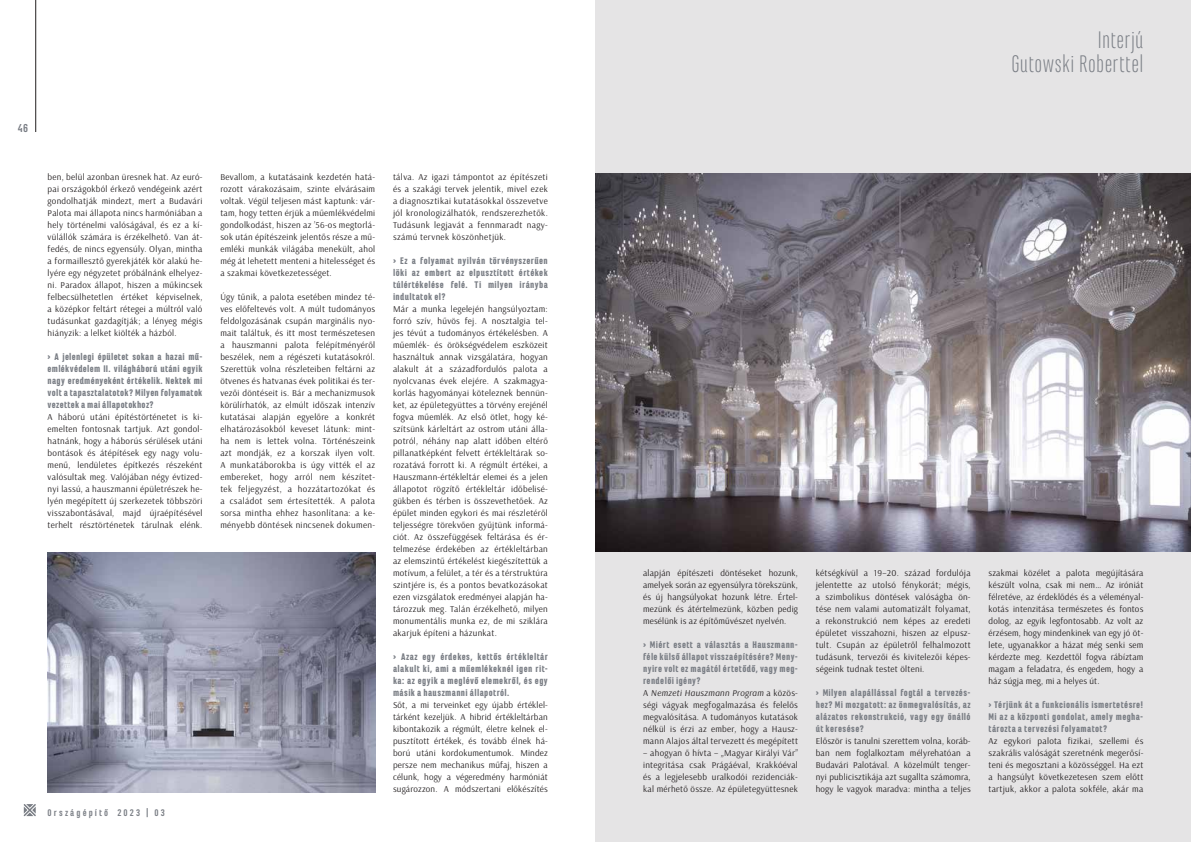
<style>
.page{position:relative;width:1191px;height:842px;background:#fff}
.page>*{position:absolute;margin:0;border:0;box-sizing:border-box;transform-origin:0 0}
.t1{font:300 25px/24px "Marianina Cn FY";letter-spacing:.015em;color:#797d84;text-align:right}
.t2{font:700 12px "Marianina FY";color:#797d84}
.t3{font:900 10px/12px "Marianina FY";letter-spacing:.04em;color:#797d84;text-align:justify}
.t4{font:700 10px "Marianina FY";letter-spacing:.21em;color:#797d84}
.t5{font:9px/12px "Arsenal";letter-spacing:.03em;color:#231f20;text-align:justify}
.s1{font-style:italic}
</style>
<div class="page">
<svg style="left:24px;top:804px;width:12px;height:12px"></svg>
<hr style="left:36px;top:0;width:1px;height:132px;background:#231f20">
<div style="left:595px;top:0;width:596px;height:842px;background:#e5e4e5"></div>
<img style="left:595px;top:174px;width:596px;height:378px">
<img style="left:48px;top:552px;width:327px;height:240px">
<h2 class="t2" style="left:18px;top:121px;width:12px">46</h2>
<p class="t5" style="left:48px;top:171px;width:156px">ben, belül azonban üresnek hat. Az euró&shy;pai országokból érkező vendégeink azért gondolhatják mindezt, mert a Budavári Palota mai állapota nincs harmóniában a hely történelmi valóságával, és ez a kí&shy;vülállók számára is érzékelhető. Van át&shy;fedés, de nincs egyensúly. Olyan, mintha a formaillesztő gyerekjáték kör alakú he&shy;lyére egy négyzetet próbálnánk elhelyez&shy;ni. Paradox állapot, hiszen a műkincsek felbecsülhetetlen értéket képviselnek, a középkor feltárt rétegei a múltról való tudásunkat gazdagítják; a lényeg mégis hiányzik: a lelket kiölték a házból.</p>
<p class="t3" style="left:48px;top:351px;width:156px">› A jelenlegi épületet sokan a hazai mű&shy;emlékvédelem II. világháború utáni egyik nagy eredményeként értékelik. Nektek mi volt a tapasztalatotok? Milyen folyamatok vezettek a mai állapotokhoz?</p>
<p class="t5" style="left:48px;top:411px;width:156px">A háború utáni építéstörténetet is ki&shy;emelten fontosnak tartjuk. Azt gondol&shy;hatnánk, hogy a háborús sérülések utáni bontások és átépítések egy nagy volu&shy;menű, lendületes építkezés részeként valósultak meg. Valójában négy évtized&shy;nyi lassú, a hauszmanni épületrészek he&shy;lyén megépített új szerkezetek többszöri visszabontásával, majd újraépítésével terhelt résztörténetek tárulnak elénk.</p>
<p class="t4" style="left:48px;top:807px;width:119px">Országépítő 2023 | 03</p>
<p class="t5" style="left:220px;top:171px;width:156px">Bevallom, a kutatásaink kezdetén hatá&shy;rozott várakozásaim, szinte elvárásaim voltak. Végül teljesen mást kaptunk: vár&shy;tam, hogy tetten érjük a műemlékvédelmi gondolkodást, hiszen az ’56-os megtorlá&shy;sok után építészeink jelentős része a mű&shy;emléki munkák világába menekült, ahol még át lehetett menteni a hitelességet és a szakmai következetességet.</p>
<p class="t5" style="left:220px;top:291px;width:156px">Úgy tűnik, a palota esetében mindez té&shy;ves előfeltevés volt. A múlt tudományos feldolgozásának csupán marginális nyo&shy;mait találtuk, és itt most természetesen a hauszmanni palota felépítményéről beszélek, nem a régészeti kutatásokról.<br>Szerettük volna részleteiben feltárni az ötvenes és hatvanas évek politikai és ter&shy;vezői döntéseit is. Bár a mechanizmusok körülírhatók, az elmúlt időszak intenzív kutatásai alapján egyelőre a konkrét elhatározásokból keveset látunk: mint&shy;ha nem is lettek volna. Történészeink azt mondják, ez a korszak ilyen volt.<br>A munkatáborokba is úgy vitték el az embereket, hogy arról nem készítet&shy;tek feljegyzést, a hozzátartozókat és a családot sem értesítették. A palota sorsa mintha ehhez hasonlítana: a ke&shy;ményebb döntések nincsenek dokumen-</p>
<p class="t5" style="left:393px;top:171px;width:156px">tálva. Az igazi támpontot az építészeti és a szakági tervek jelentik, mivel ezek a diagnosztikai kutatásokkal összevetve jól kronologizálhatók, rendszerezhetők.<br>Tudásunk legjavát a fennmaradt nagy&shy;számú tervnek köszönhetjük.</p>
<p class="t3" style="left:393px;top:255px;width:156px">› Ez a folyamat nyilván törvényszerűen löki az embert az elpusztított értékek túlértékelése felé. Ti milyen irányba indultatok el?</p>
<p class="t5" style="left:393px;top:303px;width:156px">Már a munka legelején hangsúlyoztam: forró szív, hűvös fej. A nosztalgia tel&shy;jes tévút a tudományos értékelésben. A műemlék- és örökségvédelem eszközeit használtuk annak vizsgálatára, hogyan alakult át a századfordulós palota a nyolcvanas évek elejére. A szakmagya&shy;korlás hagyományai köteleznek bennün&shy;ket, az épületegyüttes a törvény erejénél fogva műemlék. Az első ötlet, hogy ké&shy;szítsünk kárleltárt az ostrom utáni álla&shy;potról, néhány nap alatt időben eltérő pillanatképként felvett értékleltárak so&shy;rozatává forrott ki. A régmúlt értékei, a Hauszmann-értékleltár elemei és a jelen állapotot rögzítő értékleltár időbelisé&shy;gükben és térben is összevethetőek. Az épület minden egykori és mai részletéről teljességre törekvően gyűjtünk informá&shy;ciót. Az összefüggések feltárása és ér&shy;telmezése érdekében az értékleltárban az elemszintű értékelést kiegészítettük a motívum, a felület, a tér és a térstruktúra szintjére is, és a pontos bevatkozásokat ezen vizsgálatok eredményei alapján ha&shy;tározzuk meg. Talán érzékelhető, milyen monumentális munka ez, de mi sziklára akarjuk építeni a házunkat.</p>
<p class="t3" style="left:393px;top:651px;width:156px">› Azaz egy érdekes, kettős értékleltár alakult ki, ami a műemlékeknél igen rit&shy;ka: az egyik a meglévő elemekről, és egy másik a hauszmanni állapotról.</p>
<p class="t5" style="left:393px;top:699px;width:156px">Sőt, a mi terveinket egy újabb értéklel&shy;tárként kezeljük. A hibrid értékleltárban kibontakozik a régmúlt, életre kelnek el&shy;pusztított értékek, és tovább élnek há&shy;ború utáni kordokumentumok. Mindez persze nem mechanikus műfaj, hiszen a célunk, hogy a végeredmény harmóniát sugározzon. A módszertani előkészítés</p>
<h1 class="t1" style="left:1011px;top:28px;width:133px">Interjú<br>Gutowski Roberttel</h1>
<p class="t5" style="left:643px;top:567px;width:156px">alapján építészeti döntéseket hozunk, amelyek során az egyensúlyra törekszünk, és új hangsúlyokat hozunk létre. Értel&shy;mezünk és átértelmezünk, közben pedig mesélünk is az építőművészet nyelvén.</p>
<p class="t3" style="left:643px;top:639px;width:156px">› Miért esett a választás a Hauszmann&shy;féle külső állapot visszaépítésére? Men - nyire volt ez magától értetődő, vagy meg&shy;rendelői igény?</p>
<p class="t5" style="left:643px;top:687px;width:156px">A <span class="s1">Nemzeti Hauszmann Program</span> a közös&shy;ségi vágyak megfogalmazása és felelős megvalósítása. A tudományos kutatások nélkül is érzi az ember, hogy a Hausz&shy;mann Alajos által tervezett és megépített − ahogyan ő hívta − „Magyar Királyi Vár” integritása csak Prágáéval, Krakkóéval és a legjelesebb uralkodói rezidenciák&shy;kal mérhető össze. Az épületegyüttesnek</p>
<p class="t5" style="left:816px;top:567px;width:156px">kétségkívül a 19−20. század fordulója jelentette az utolsó fénykorát; mégis, a szimbolikus döntések valóságba ön&shy;tése nem valami automatizált folyamat, a rekonstrukció nem képes az eredeti épületet visszahozni, hiszen az elpusz&shy;tult. Csupán az épületről felhalmozott tudásunk, tervezői és kivitelezői képes&shy;ségeink tudnak testet ölteni.</p>
<p class="t3" style="left:816px;top:687px;width:156px">› Milyen alapállással fogtál a tervezés&shy;hez? Mi mozgatott: az önmegvalósítás, az alázatos rekonstrukció, vagy egy önálló út keresése?</p>
<p class="t5" style="left:816px;top:735px;width:156px">Először is tanulni szerettem volna, koráb&shy;ban nem foglalkoztam mélyrehatóan a Budavári Palotával. A közelmúlt tenger&shy;nyi publicisztikája azt sugallta számomra, hogy le vagyok maradva: mintha a teljes</p>
<p class="t5" style="left:988px;top:567px;width:156px">szakmai közélet a palota megújítására készült volna, csak mi nem… Az iróniát félretéve, az érdeklődés és a véleményal&shy;kotás intenzitása természetes és fontos dolog, az egyik legfontosabb. Az volt az érzésem, hogy mindenkinek van egy jó öt&shy;lete, ugyanakkor a házat még senki sem kérdezte meg. Kezdettől fogva rábíztam magam a feladatra, és engedem, hogy a ház súgja meg, mi a helyes út.</p>
<p class="t3" style="left:988px;top:699px;width:156px">› Térjünk át a funkcionális ismertetésre!<br>Mi az a központi gondolat, amely megha&shy;tározta a tervezési folyamatot?</p>
<p class="t5" style="left:988px;top:735px;width:156px">Az egykori palota fizikai, szellemi és szakrális valóságát szeretnénk megerősí&shy;teni és megosztani a közösséggel. Ha ezt a hangsúlyt következetesen szem előtt tartjuk, akkor a palota sokféle, akár ma</p>
</div>
